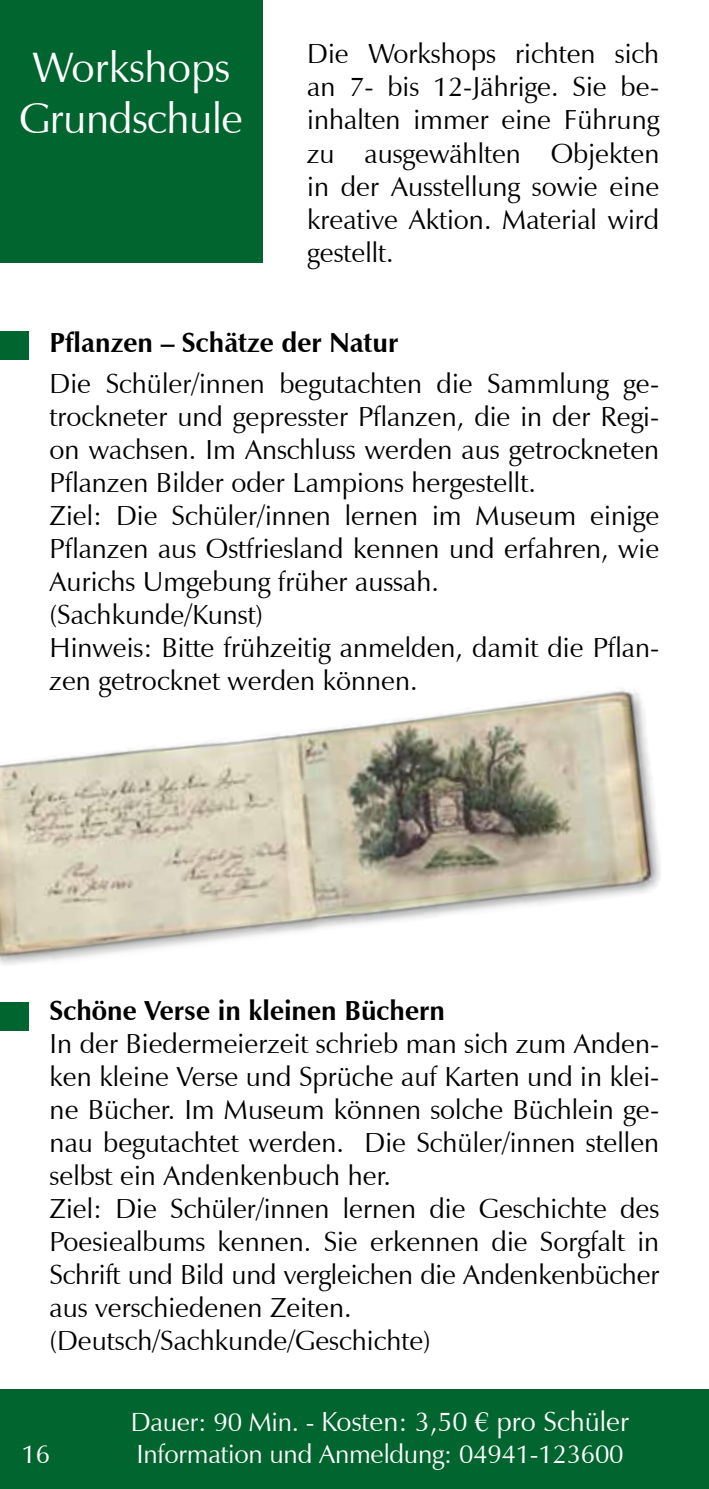
<style>
.page{position:relative;width:709px;height:1489px;background:#fff}
.page>*{position:absolute;margin:0;border:0;box-sizing:border-box;transform-origin:0 0}
.t1{font:42.5px/51px "Zapf Humanist 601 BT";letter-spacing:-.01em;color:#fff;text-align:center}
.t2{font:27.5px/33px "Zapf Humanist 601 BT";color:#000}
.t3{font:700 27.5px "Zapf Humanist 601 BT";color:#000}
.t4{font:27.5px "Zapf Humanist 601 BT";color:#fff}
.t5{font:26.25px "Zapf Humanist 601 BT";letter-spacing:-.01em;color:#fff}
.s1{font-size:26.25px}
.s2{font-family:"Times New Roman"}
</style>
<div class="page">
<div style="left:0;top:1389px;width:709px;height:99px;background:#00652e"></div>
<div style="left:0;top:0;width:262px;height:262px;background:#00652e"></div>
<img style="left:0;top:690px;width:661px;height:275px">
<div style="left:0;top:331px;width:28px;height:29px;background:#00652e"></div>
<div style="left:0;top:1001px;width:28px;height:29px;background:#00652e"></div>
<h1 class="t1" style="left:19px;top:42px;width:225px">Workshops<br>Grundschule</h1>
<p class="t2" style="left:307px;top:37px;width:353px;text-align:justify">Die Workshops richten sich an 7- bis 12-Jährige. Sie be&shy;inhalten immer eine Führung zu ausgewählten Objekten in der Ausstellung sowie eine kreative Aktion. Material wird gestellt.</p>
<p class="t3" style="left:50px;top:326px;width:350px">Pflanzen – Schätze der Natur</p>
<p class="t2" style="left:50px;top:366px;width:611px">Die Schüler/innen begutachten die Sammlung ge&shy;trockneter und gepresster Pflanzen, die in der Regi&shy;on wachsen. Im Anschluss werden aus getrockneten Pflanzen Bilder oder Lampions hergestellt.<br>Ziel: Die Schüler/innen lernen im Museum einige Pflanzen aus Ostfriesland kennen und erfahren, wie Aurichs Umgebung früher aussah.<br>(Sachkunde/Kunst)<br>Hinweis: Bitte frühzeitig anmelden, damit die Pflan&shy;zen getrocknet werden können.</p>
<p class="t3" style="left:50px;top:993px;width:397px">Schöne Verse in kleinen Büchern</p>
<p class="t2" style="left:50px;top:1026px;width:611px">In der Biedermeierzeit schrieb man sich zum Anden&shy;ken kleine Verse und Sprüche auf Karten und in klei&shy;ne Bücher. Im Museum können solche Büchlein ge&shy;nau begutachtet werden. Die Schüler/innen stellen selbst ein Andenkenbuch her.<br>Ziel: Die Schüler/innen lernen die Geschichte des Poesiealbums kennen. Sie erkennen die Sorgfalt in Schrift und Bild und vergleichen die Andenkenbücher aus verschiedenen Zeiten. (Deutsch/Sachkunde/Geschichte)</p>
<p class="t5" style="left:22px;top:1437px;width:30px">16</p>
<p class="t4" style="left:131px;top:1404px;width:500px"><span class="s1">Dauer: 90 Min. -</span> Kosten: 3,50 <span class="s2">€</span> pro Schüler</p>
<p class="t5" style="left:136px;top:1436px;width:488px">Information und Anmeldung: 04941-123600</p>
</div>
